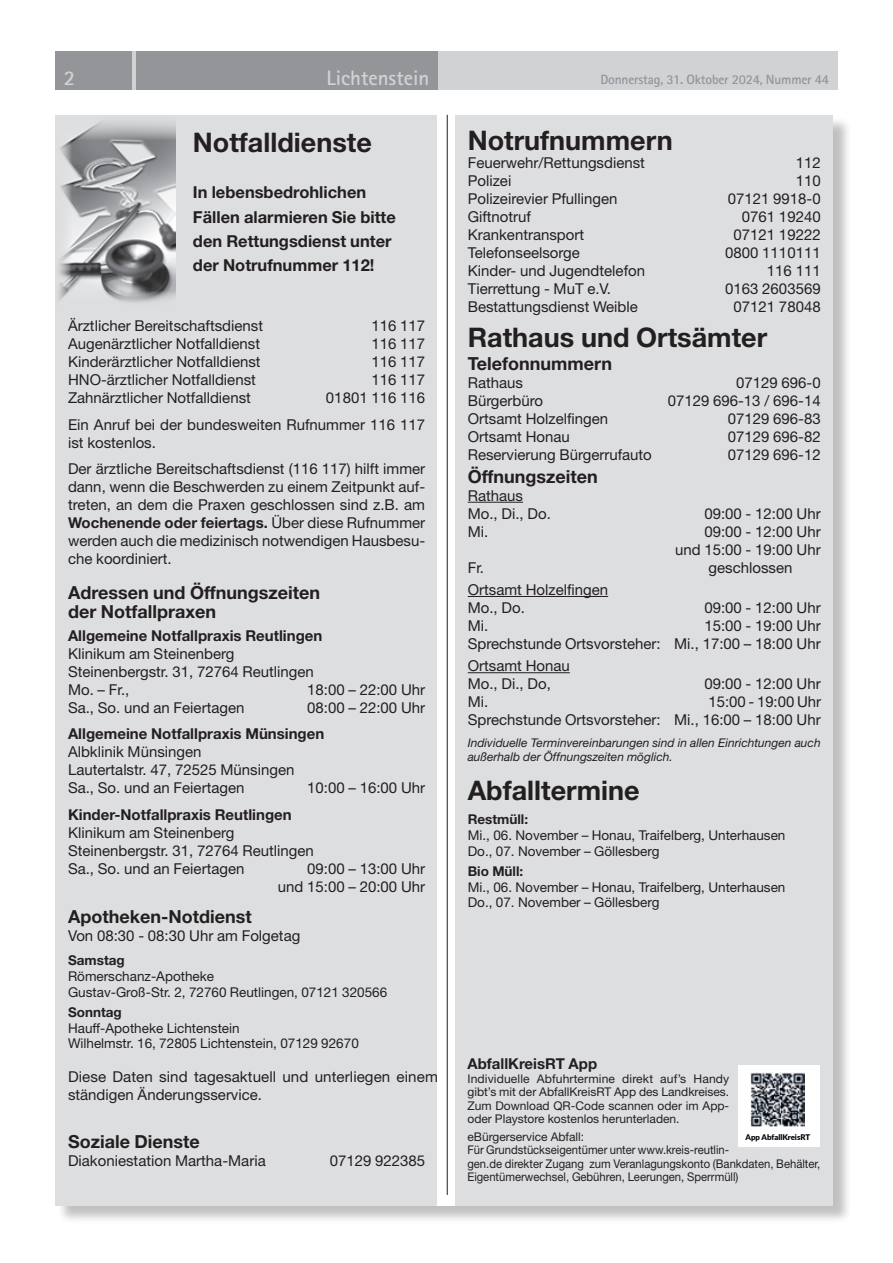
<style>
.page{position:relative;width:893px;height:1263px;background:#fff}
.page>*{position:absolute;margin:0;border:0;box-sizing:border-box;transform-origin:0 0}
.t1{font:700 27px "Helvetica Neue LT Std";color:#231f20}
.t2{font:700 21px "Rotis Sans Serif Std";color:#d1d2d4}
.t3{font:700 18px/19.5px "Helvetica Neue LT Std";color:#231f20}
.t4{font:700 16.5px/24px "Helvetica Neue LT Std";color:#231f20}
.t5{font:15px/18px "Helvetica Neue LT Std";color:#231f20}
.t6{font:700 15px "Helvetica Neue LT Std";color:#231f20}
.t7{font:13.5px/15.8px "Helvetica Neue LT Std";color:#231f20}
.t8{font:700 13.5px "Rotis Sans Serif Std";letter-spacing:-.015em;color:#939598}
.t9{font:700 13.5px "Helvetica Neue LT Std";color:#231f20}
.t10{font:12px/13.5px "Helvetica Neue LT Std";color:#231f20;text-align:justify}
.t11{font:italic 12px/13.5px "Helvetica Neue LT Std";color:#231f20}
.t12{font:300 10.35px "Lato";letter-spacing:-.02em;color:#000208}
.t13{font:900 7.8px "Lato";color:#000208}
.s1{font-weight:700}
</style>
<div class="page">
<div style="left:55px;top:51px;width:783px;height:38px;background:#d1d2d4"></div>
<div style="left:55px;top:51px;width:77px;height:38px;background:#939598"></div>
<div style="left:136px;top:51px;width:302px;height:38px;background:#939598"></div>
<div style="left:57px;top:117px;width:795px;height:1107px;background:#231f20;opacity:.28"></div>
<div style="left:55px;top:115px;width:778px;height:1090px;background:#dddee0"></div>
<img style="left:59px;top:121px;width:117px;height:182px">
<div style="left:438px;top:115px;width:17px;height:1090px;background:#fff"></div>
<hr style="left:447px;top:115px;width:1px;height:1080px;background:#231f20">
<hr style="left:468px;top:502px;width:55px;height:1px;background:#231f20">
<hr style="left:468px;top:596px;width:140px;height:1px;background:#231f20">
<hr style="left:468px;top:672px;width:102px;height:1px;background:#231f20">
<div style="left:738px;top:1065px;width:82px;height:82px;background:#fff"></div>
<img style="left:751px;top:1072px;width:54px;height:55px">
<h2 class="t2" style="left:64px;top:65px;width:13px">2</h2>
<h2 class="t2" style="left:326px;top:65px;width:105px">Lichtenstein</h2>
<p class="t8" style="left:600px;top:71px;width:230px">Donnerstag, 31. Oktober 2024, Nummer 44</p>
<h1 class="t1" style="left:193px;top:126px;width:180px">Notfalldienste</h1>
<p class="t4" style="left:193px;top:180px;width:204px">In lebensbedrohlichen<br>Fällen alarmieren Sie bitte den Rettungsdienst unter der Notrufnummer 112!</p>
<p class="t5" style="left:68px;top:317px;width:197px">Ärztlicher Bereitschaftsdienst</p>
<p class="t5" style="left:371px;top:317px;width:55px">116 117</p>
<p class="t5" style="left:68px;top:335px;width:194px">Augenärztlicher Notfalldienst</p>
<p class="t5" style="left:371px;top:335px;width:55px">116 117</p>
<p class="t5" style="left:68px;top:353px;width:194px">Kinderärztlicher Notfalldienst</p>
<p class="t5" style="left:371px;top:353px;width:55px">116 117</p>
<p class="t5" style="left:68px;top:371px;width:189px">HNO-ärztlicher Notfalldienst</p>
<p class="t5" style="left:371px;top:371px;width:55px">116 117</p>
<p class="t5" style="left:68px;top:389px;width:184px">Zahnärztlicher Notfalldienst</p>
<p class="t5" style="left:68px;top:384px;width:359px;line-height:26.5px;text-align:right">01801 116 116<br>Ein Anruf bei der bundesweiten Rufnummer 116 117</p>
<p class="t5" style="left:68px;top:429px;width:359px;line-height:26.5px">ist kostenlos.<br>Der ärztliche Bereitschaftsdienst (116 117) hilft immer</p>
<p class="t5" style="left:68px;top:478px;width:359px;text-align:justify">dann, wenn die Beschwerden zu einem Zeitpunkt auf&shy;treten, an dem die Praxen geschlossen sind z.B. am <span class="s1">Wochenende oder feiertags.</span> Über diese Rufnummer werden auch die medizinisch notwendigen Hausbesu&shy;che koordiniert.</p>
<p class="t3" style="left:68px;top:582px;width:254px">Adressen und Öffnungszeiten der Notfallpraxen</p>
<p class="t6" style="left:68px;top:626px;width:256px">Allgemeine Notfallpraxis Reutlingen</p>
<p class="t5" style="left:68px;top:644px;width:247px">Klinikum am Steinenberg<br>Steinenbergstr. 31, 72764 Reutlingen<br>Mo. – Fr.,</p>
<p class="t5" style="left:307px;top:680px;width:119px">18:00 – 22:00 Uhr</p>
<p class="t5" style="left:68px;top:698px;width:178px">Sa., So. und an Feiertagen</p>
<p class="t5" style="left:307px;top:698px;width:119px">08:00 – 22:00 Uhr</p>
<p class="t6" style="left:68px;top:724px;width:258px">Allgemeine Notfallpraxis Münsingen</p>
<p class="t5" style="left:68px;top:742px;width:228px">Albklinik Münsingen<br>Lautertalstr. 47, 72525 Münsingen<br>Sa., So. und an Feiertagen</p>
<p class="t5" style="left:307px;top:778px;width:119px">10:00 – 16:00 Uhr</p>
<p class="t6" style="left:68px;top:805px;width:225px">Kinder-Notfallpraxis Reutlingen</p>
<p class="t5" style="left:68px;top:823px;width:247px">Klinikum am Steinenberg<br>Steinenbergstr. 31, 72764 Reutlingen<br>Sa., So. und an Feiertagen</p>
<p class="t5" style="left:278px;top:859px;width:149px;text-align:right">09:00 – 13:00 Uhr und 15:00 – 20:00 Uhr</p>
<p class="t3" style="left:68px;top:906px;width:185px">Apotheken-Notdienst</p>
<p class="t5" style="left:68px;top:926px;width:234px">Von 08:30 - 08:30 Uhr am Folgetag</p>
<p class="t9" style="left:68px;top:952px;width:58px">Samstag</p>
<p class="t7" style="left:68px;top:968px;width:321px">Römerschanz-Apotheke<br>Gustav-Groß-Str. 2, 72760 Reutlingen, 07121 320566</p>
<p class="t9" style="left:68px;top:1004px;width:55px">Sonntag</p>
<p class="t7" style="left:68px;top:1020px;width:292px">Hauff-Apotheke Lichtenstein<br>Wilhelmstr. 16, 72805 Lichtenstein, 07129 92670</p>
<p class="t5" style="left:68px;top:1067px;width:371px">Diese Daten sind tagesaktuell und unterliegen einem ständigen Änderungsservice.</p>
<p class="t3" style="left:68px;top:1131px;width:133px">Soziale Dienste</p>
<p class="t5" style="left:68px;top:1151px;width:199px">Diakoniestation Martha-Maria</p>
<p class="t5" style="left:330px;top:1151px;width:97px">07129 922385</p>
<h1 class="t1" style="left:468px;top:124px;width:206px">Notrufnummern</h1>
<p class="t5" style="left:468px;top:154px;width:179px">Feuerwehr/Rettungsdienst</p>
<p class="t5" style="left:796px;top:154px;width:27px">112</p>
<p class="t5" style="left:468px;top:172px;width:45px">Polizei</p>
<p class="t5" style="left:796px;top:172px;width:27px">110</p>
<p class="t5" style="left:468px;top:190px;width:151px">Polizeirevier Pfullingen</p>
<p class="t5" style="left:728px;top:190px;width:94px">07121 9918-0</p>
<p class="t5" style="left:468px;top:208px;width:65px">Giftnotruf</p>
<p class="t5" style="left:742px;top:208px;width:80px">0761 19240</p>
<p class="t5" style="left:468px;top:226px;width:118px">Krankentransport</p>
<p class="t5" style="left:733px;top:226px;width:89px">07121 19222</p>
<p class="t5" style="left:468px;top:244px;width:114px">Telefonseelsorge</p>
<p class="t5" style="left:725px;top:244px;width:97px">0800 1110111</p>
<p class="t5" style="left:468px;top:262px;width:179px">Kinder- und Jugendtelefon</p>
<p class="t5" style="left:767px;top:262px;width:55px">116 111</p>
<p class="t5" style="left:468px;top:280px;width:145px">Tierrettung - MuT e.V.</p>
<p class="t5" style="left:725px;top:280px;width:97px">0163 2603569</p>
<p class="t5" style="left:468px;top:298px;width:172px">Bestattungsdienst Weible</p>
<p class="t5" style="left:733px;top:298px;width:89px">07121 78048</p>
<h1 class="t1" style="left:468px;top:321px;width:301px">Rathaus und Ortsämter</h1>
<p class="t3" style="left:468px;top:354px;width:146px">Telefonnummern</p>
<p class="t5" style="left:468px;top:374px;width:57px">Rathaus</p>
<p class="t5" style="left:736px;top:374px;width:86px">07129 696-0</p>
<p class="t5" style="left:468px;top:392px;width:77px">Bürgerbüro</p>
<p class="t5" style="left:668px;top:392px;width:155px">07129 696-13 / 696-14</p>
<p class="t5" style="left:468px;top:410px;width:142px">Ortsamt Holzelfingen</p>
<p class="t5" style="left:728px;top:410px;width:94px">07129 696-83</p>
<p class="t5" style="left:468px;top:428px;width:104px">Ortsamt Honau</p>
<p class="t5" style="left:728px;top:428px;width:94px">07129 696-82</p>
<p class="t5" style="left:468px;top:446px;width:186px">Reservierung Bürgerrufauto</p>
<p class="t5" style="left:728px;top:446px;width:94px">07129 696-12</p>
<p class="t3" style="left:468px;top:466px;width:132px">Öffnungszeiten</p>
<p class="t5" style="left:468px;top:486px;width:85px">Rathaus<br>Mo., Di., Do.</p>
<p class="t5" style="left:704px;top:504px;width:118px">09:00 - 12:00 Uhr</p>
<p class="t5" style="left:468px;top:522px;width:22px">Mi.</p>
<p class="t5" style="left:675px;top:522px;width:147px;text-align:right">09:00 - 12:00 Uhr und 15:00 - 19:00 Uhr</p>
<p class="t5" style="left:468px;top:558px;width:18px">Fr.</p>
<p class="t5" style="left:708px;top:558px;width:85px">geschlossen</p>
<p class="t5" style="left:468px;top:580px;width:142px">Ortsamt Holzelfingen<br>Mo., Do.</p>
<p class="t5" style="left:704px;top:598px;width:118px">09:00 - 12:00 Uhr</p>
<p class="t5" style="left:468px;top:616px;width:354px;text-align:right">15:00 - 19:00 Uhr<br>Sprechstunde Ortsvorsteher: Mi., 17:00 – 18:00 Uhr</p>
<p class="t5" style="left:468px;top:657px;width:104px">Ortsamt Honau<br>Mo., Di., Do,</p>
<p class="t5" style="left:468px;top:616px;width:22px">Mi.</p>
<p class="t5" style="left:704px;top:675px;width:118px">09:00 - 12:00 Uhr</p>
<p class="t5" style="left:468px;top:693px;width:355px;text-align:right">15:00 - 19:00 Uhr<br>Sprechstunde Ortsvorsteher: Mi., 16:00 – 18:00 Uhr</p>
<p class="t11" style="left:468px;top:736px;width:354px">Individuelle Terminvereinbarungen sind in allen Einrichtungen auch außerhalb der Öffnungszeiten möglich.</p>
<h1 class="t1" style="left:468px;top:774px;width:173px">Abfalltermine</h1>
<p class="t9" style="left:468px;top:811px;width:62px">Restmüll:</p>
<p class="t7" style="left:468px;top:827px;width:319px">Mi., 06. November – Honau, Traifelberg, Unterhausen<br>Do., 07. November – Göllesberg</p>
<p class="t9" style="left:468px;top:863px;width:57px">Bio Müll:</p>
<p class="t7" style="left:468px;top:879px;width:319px">Mi., 06. November – Honau, Traifelberg, Unterhausen<br>Do., 07. November – Göllesberg</p>
<p class="t5" style="left:468px;top:693px;width:22px">Mi.</p>
<p class="t12" style="left:739px;top:875px;width:70px">Altglascontainer</p>
<p class="t6" style="left:467px;top:1054px;width:131px">AbfallKreisRT App</p>
<p class="t10" style="left:467px;top:1071px;width:263px">Individuelle Abfuhrtermine direkt auf’s Handy gibt’s mit der AbfallKreisRT App des Landkreises.<br>Zum Download QR-Code scannen oder im App&shy;oder Playstore kostenlos herunterladen.</p>
<p class="t10" style="left:467px;top:1130px;width:354px;text-align:left">eBürgerservice Abfall:<br>Für Grundstückseigentümer unter www.kreis-reutlin-<br>gen.de direkter Zugang zum Veranlagungskonto (Bankdaten, Behälter, Eigentümerwechsel, Gebühren, Leerungen, Sperrmüll)</p>
<p class="t13" style="left:745px;top:1131px;width:66px">App AbfallKreisRT</p>
</div>
